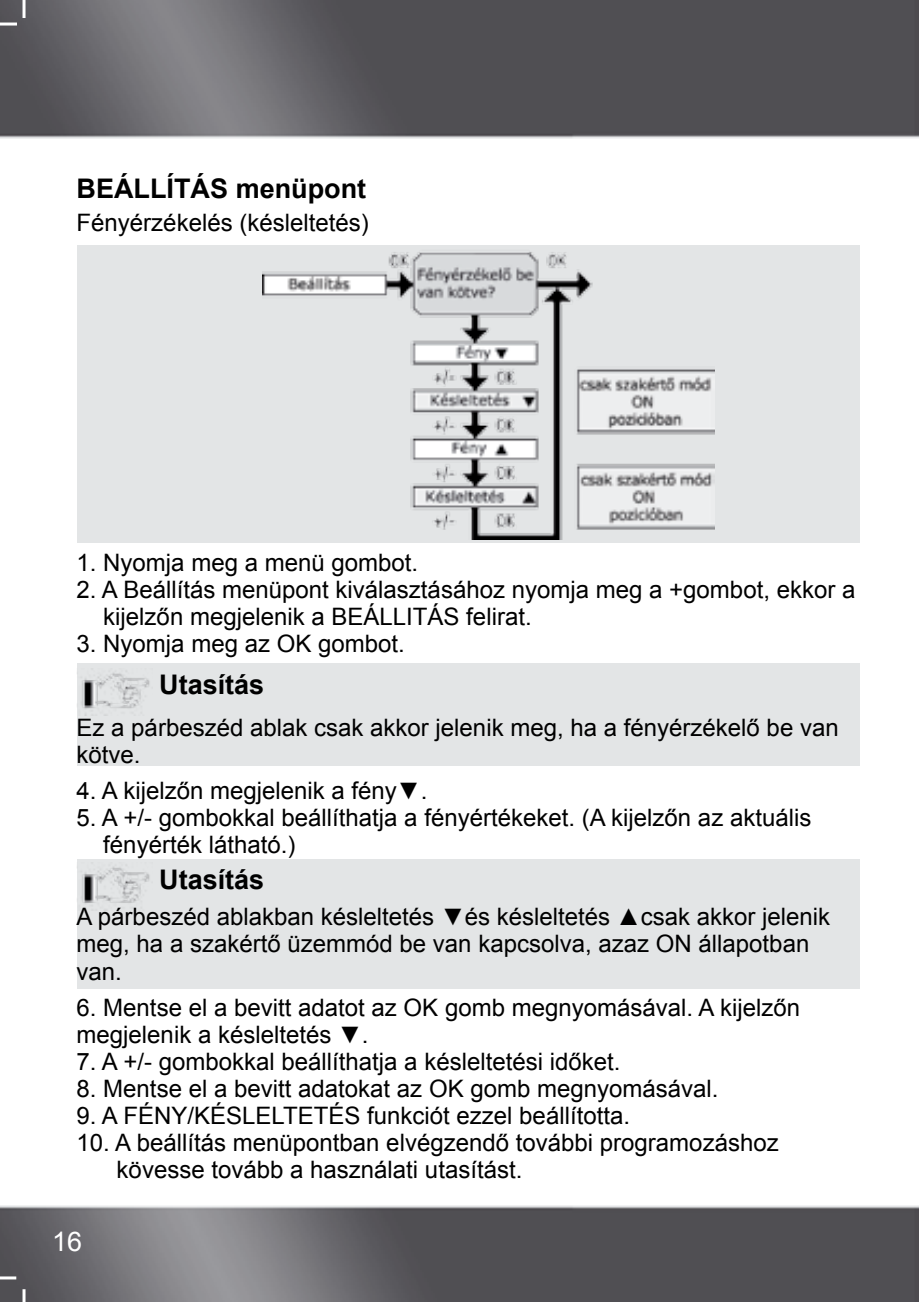
<style>
.page{position:relative;width:919px;height:1302px;background:#fff}
.page>*{position:absolute;margin:0;border:0;box-sizing:border-box;transform-origin:0 0}
.t1{font:700 27px "Arial";color:#000}
.t2{font:27px "Arial";color:#fff}
.t3{font:24px/27px "Arial";color:#000}
</style>
<div class="page">
<img style="left:0;top:0;width:919px;height:1301px">
<hr style="left:0;top:1276px;width:16px;height:3px;background:#fff">
<hr style="left:0;top:23px;width:17px;height:3px;background:#fff">
<svg style="left:23px;top:1288px;width:3px;height:13px"></svg>
<hr style="left:23px;top:0;width:3px;height:18px;background:#fff">
<div style="left:77px;top:859px;width:782px;height:129px;background:#e3e5e6"></div>
<div style="left:77px;top:663px;width:782px;height:102px;background:#e3e5e6"></div>
<div style="left:77px;top:244px;width:782px;height:298px;background:#e3e5e6"></div>
<img style="left:262px;top:252px;width:452px;height:288px">
<img style="left:81px;top:671px;width:69px;height:44px">
<img style="left:81px;top:865px;width:69px;height:45px">
<p class="t1" style="left:77px;top:171px;width:291px">BEÁLLÍTÁS menüpont</p>
<p class="t3" style="left:77px;top:209px;width:294px">Fényérzékelés (késleltetés)</p>
<p class="t3" style="left:77px;top:549px;width:343px">1. Nyomja meg a menü gombot.</p>
<p class="t3" style="left:103px;top:576px;width:753px;text-indent:-27px">2. A Beállítás menüpont kiválasztásához nyomja meg a +gombot, ekkor a kijelzőn megjelenik a BEÁLLITÁS felirat.</p>
<p class="t3" style="left:77px;top:630px;width:330px">3. Nyomja meg az OK gombot.</p>
<p class="t1" style="left:159px;top:667px;width:107px">Utasítás</p>
<p class="t3" style="left:77px;top:714px;width:763px">Ez a párbeszéd ablak csak akkor jelenik meg, ha a fényérzékelő be van kötve.</p>
<p class="t3" style="left:77px;top:777px;width:352px">4. A kijelzőn megjelenik a fény▼.</p>
<p class="t3" style="left:103px;top:804px;width:709px;text-indent:-27px">5. A +/- gombokkal beállíthatja a fényértékeket. (A kijelzőn az aktuális fényérték látható.)</p>
<p class="t1" style="left:159px;top:862px;width:107px">Utasítás</p>
<p class="t3" style="left:77px;top:903px;width:755px">A párbeszéd ablakban késleltetés ▼és késleltetés ▲csak akkor jelenik meg, ha a szakértő üzemmód be van kapcsolva, azaz ON állapotban van.</p>
<p class="t3" style="left:77px;top:993px;width:725px">6. Mentse el a bevitt adatot az OK gomb megnyomásával. A kijelzőn megjelenik a késleltetés ▼.</p>
<p class="t3" style="left:77px;top:1047px;width:545px">7. A +/- gombokkal beállíthatja a késleltetési időket.</p>
<p class="t3" style="left:77px;top:1074px;width:643px">8. Mentse el a bevitt adatokat az OK gomb megnyomásával.</p>
<p class="t3" style="left:77px;top:1101px;width:555px">9. A FÉNY/KÉSLELTETÉS funkciót ezzel beállította.</p>
<p class="t3" style="left:117px;top:1128px;width:663px;text-indent:-40px">10. A beállítás menüpontban elvégzendő további programozáshoz kövesse tovább a használati utasítást.</p>
<p class="t2" style="left:52px;top:1223px;width:32px">16</p>
</div>
